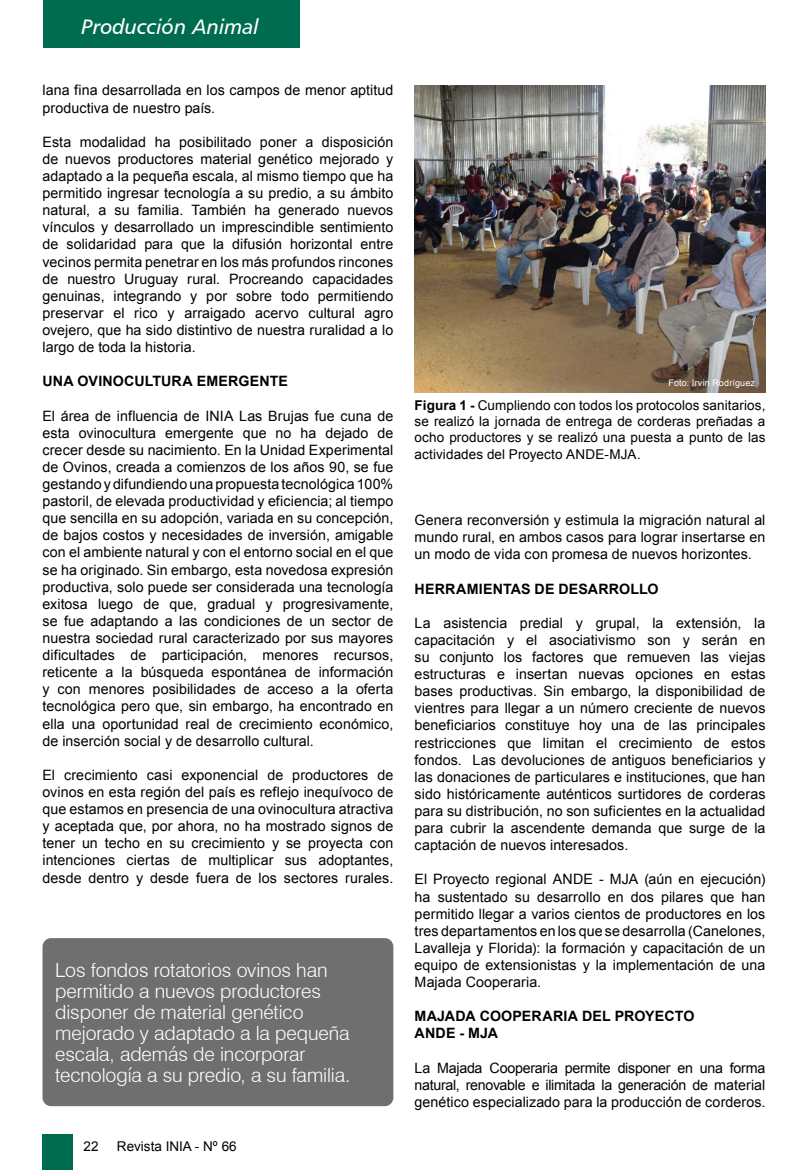
<style>
.page{position:relative;width:808px;height:1170px;background:#fff}
.page>*{position:absolute;margin:0;border:0;box-sizing:border-box;transform-origin:0 0}
.t1{font:21px "Humanist 777 BT Italic B";color:#fff}
.t2{font:300 19.5px/21px "Swiss 721 BT";letter-spacing:-.005em;color:#fff}
.t3{font:14.25px/17.1px "Arial";letter-spacing:.005em;color:#000;text-align:justify}
.t4{font:700 14.25px/17.1px "Arial";letter-spacing:.01em;color:#000}
.t5{font:13.5px/16.2px "Arial";letter-spacing:.005em;color:#000;text-align:justify}
.t6{font:9px "Arial";letter-spacing:.02em;color:#fff}
.s1{font-weight:700}
</style>
<div class="page">
<div style="left:43px;top:0;width:257px;height:47px;background:#006c4f"></div>
<div style="left:43px;top:1134px;width:30px;height:35px;background:#006c4f"></div>
<img style="left:415px;top:85px;width:350px;height:307px">
<div style="left:43px;top:938px;width:350px;height:168px;background:#706f6f;border-radius:9px"></div>
<h1 class="t1" style="left:81px;top:13px;width:179px">Producción Animal</h1>
<p class="t3" style="left:43px;top:82px;width:352px">lana fina desarrollada en los campos de menor aptitud productiva de nuestro país.</p>
<p class="t3" style="left:43px;top:133px;width:352px">Esta modalidad ha posibilitado poner a disposición de nuevos productores material genético mejorado y adaptado a la pequeña escala, al mismo tiempo que ha permitido ingresar tecnología a su predio, a su ámbito natural, a su familia. También ha generado nuevos vínculos y desarrollado un imprescindible sentimiento de solidaridad para que la difusión horizontal entre vecinos permita penetrar en los más profundos rincones de nuestro Uruguay rural. Procreando capacidades genuinas, integrando y por sobre todo permitiendo preservar el rico y arraigado acervo cultural agro ovejero, que ha sido distintivo de nuestra ruralidad a lo largo de toda la historia.</p>
<p class="t4" style="left:43px;top:373px;width:247px">UNA OVINOCULTURA EMERGENTE</p>
<p class="t3" style="left:43px;top:407px;width:352px">El área de influencia de INIA Las Brujas fue cuna de esta ovinocultura emergente que no ha dejado de crecer desde su nacimiento. En la Unidad Experimental de Ovinos, creada a comienzos de los años 90, se fue gestando y difundiendo una propuesta tecnológica 100% pastoril, de elevada productividad y eficiencia; al tiempo que sencilla en su adopción, variada en su concepción, de bajos costos y necesidades de inversión, amigable con el ambiente natural y con el entorno social en el que se ha originado. Sin embargo, esta novedosa expresión productiva, solo puede ser considerada una tecnología exitosa luego de que, gradual y progresivamente, se fue adaptando a las condiciones de un sector de nuestra sociedad rural caracterizado por sus mayores dificultades de participación, menores recursos, reticente a la búsqueda espontánea de información y con menores posibilidades de acceso a la oferta tecnológica pero que, sin embargo, ha encontrado en ella una oportunidad real de crecimiento económico, de inserción social y de desarrollo cultural.</p>
<p class="t3" style="left:43px;top:766px;width:352px">El crecimiento casi exponencial de productores de ovinos en esta región del país es reflejo inequívoco de que estamos en presencia de una ovinocultura atractiva y aceptada que, por ahora, no ha mostrado signos de tener un techo en su crecimiento y se proyecta con intenciones ciertas de multiplicar sus adoptantes, desde dentro y desde fuera de los sectores rurales.</p>
<h2 class="t2" style="left:55px;top:959px;width:296px">Los fondos rotatorios ovinos han permitido a nuevos productores disponer de material genético mejorado y adaptado a la pequeña escala, además de incorporar tecnología a su predio, a su familia.</h2>
<p class="t5" style="left:84px;top:1138px;width:17px">22</p>
<p class="t5" style="left:117px;top:1138px;width:121px">Revista INIA - Nº 66</p>
<p class="t6" style="left:668px;top:377px;width:88px">Foto: Irvin Rodríguez</p>
<p class="t5" style="left:415px;top:397px;width:352px"><span class="s1">Figura 1 -</span> Cumpliendo con todos los protocolos sanitarios, se realizó la jornada de entrega de corderas preñadas a ocho productores y se realizó una puesta a punto de las actividades del Proyecto ANDE-MJA.</p>
<p class="t3" style="left:415px;top:511px;width:352px">Genera reconversión y estimula la migración natural al mundo rural, en ambos casos para lograr insertarse en un modo de vida con promesa de nuevos horizontes.</p>
<p class="t4" style="left:415px;top:580px;width:246px">HERRAMIENTAS DE DESARROLLO</p>
<p class="t3" style="left:415px;top:614px;width:352px">La asistencia predial y grupal, la extensión, la capacitación y el asociativismo son y serán en su conjunto los factores que remueven las viejas estructuras e insertan nuevas opciones en estas bases productivas. Sin embargo, la disponibilidad de vientres para llegar a un número creciente de nuevos beneficiarios constituye hoy una de las principales restricciones que limitan el crecimiento de estos fondos. Las devoluciones de antiguos beneficiarios y las donaciones de particulares e instituciones, que han sido históricamente auténticos surtidores de corderas para su distribución, no son suficientes en la actualidad para cubrir la ascendente demanda que surge de la captación de nuevos interesados.</p>
<p class="t3" style="left:415px;top:871px;width:352px">El Proyecto regional ANDE - MJA (aún en ejecución) ha sustentado su desarrollo en dos pilares que han permitido llegar a varios cientos de productores en los tres departamentos en los que se desarrolla (Canelones, Lavalleja y Florida): la formación y capacitación de un equipo de extensionistas y la implementación de una Majada Cooperaria.</p>
<p class="t4" style="left:415px;top:1008px;width:281px">MAJADA COOPERARIA DEL PROYECTO<br>ANDE - MJA</p>
<p class="t3" style="left:415px;top:1059px;width:352px">La Majada Cooperaria permite disponer en una forma natural, renovable e ilimitada la generación de material genético especializado para la producción de corderos.</p>
</div>
